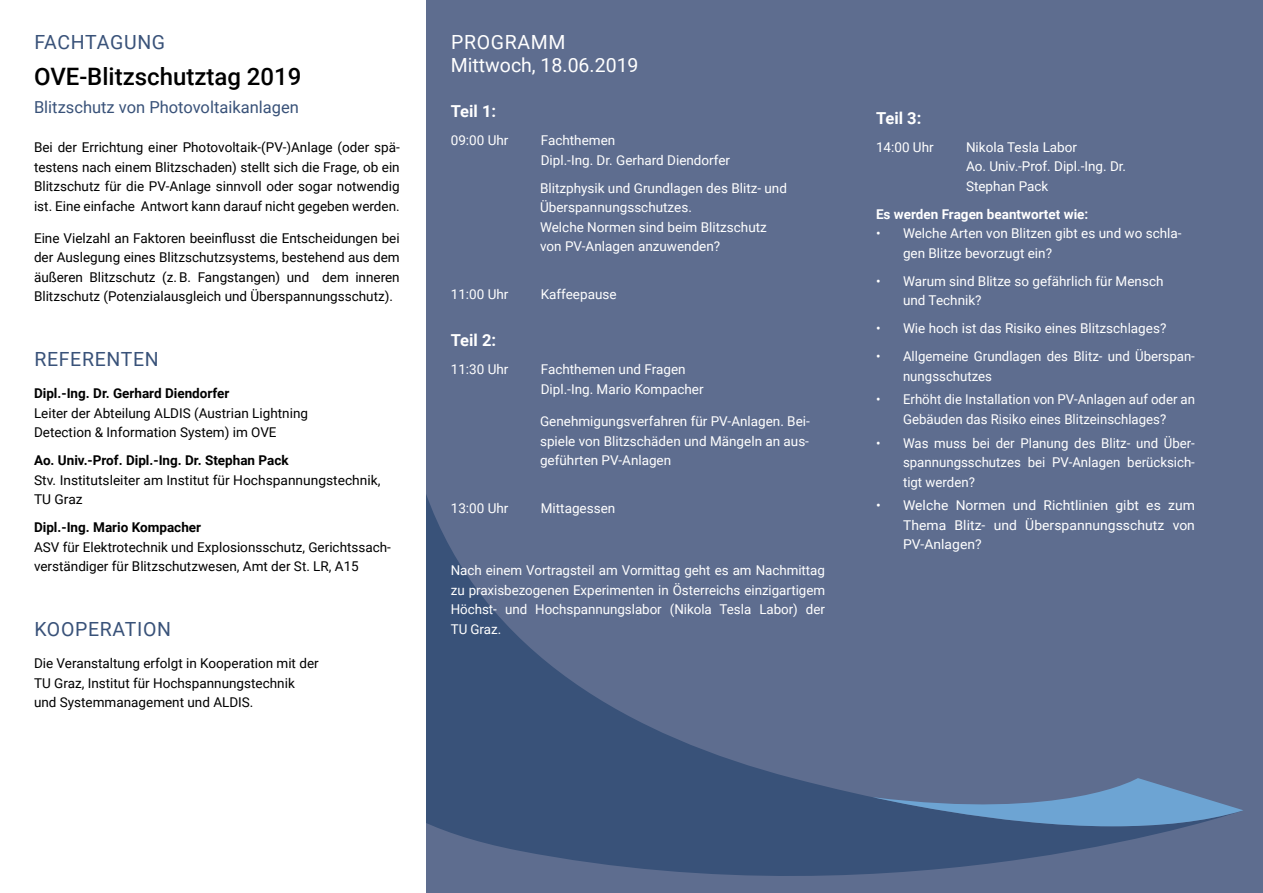
<style>
.page{position:relative;width:1263px;height:893px;background:#fff}
.page>*{position:absolute;margin:0;border:0;box-sizing:border-box;transform-origin:0 0}
.t1{font:500 24px "Roboto";color:#000}
.t2{font:19.5px "Roboto";letter-spacing:.035em;color:#395279}
.t3{font:19.5px/23.7px "Roboto";color:#fff}
.t4{font:16.5px "Roboto";color:#395279}
.t5{font:700 16.5px "Roboto";color:#fff}
.t6{font:13.5px/19.5px "Roboto";color:#fff}
.t7{font:13.5px/19.5px "Roboto";color:#000}
.t8{font:700 13.5px "Roboto";color:#000}
.t9{font:700 13.5px "Roboto";color:#fff}
</style>
<div class="page">
<div style="left:425px;top:0;width:838px;height:893px;background:#5e6d8f"></div>
<svg style="left:425px;top:491px;width:763px;height:402px"></svg>
<svg style="left:872px;top:778px;width:371px;height:48px"></svg>
<h2 class="t2" style="left:34px;top:28px;width:132px">FACHTAGUNG</h2>
<h1 class="t1" style="left:34px;top:60px;width:269px">OVE-Blitzschutztag 2019</h1>
<p class="t4" style="left:34px;top:96px;width:266px">Blitzschutz von Photovoltaikanlagen</p>
<p class="t7" style="left:34px;top:137px;width:367px;text-align:justify">Bei der Errichtung einer Photovoltaik-(PV-)Anlage (oder spä&shy;testens nach einem Blitzschaden) stellt sich die Frage, ob ein Blitzschutz für die PV-Anlage sinnvoll oder sogar notwendig ist. Eine einfache Antwort kann darauf nicht gegeben werden.</p>
<p class="t7" style="left:34px;top:228px;width:367px;text-align:justify">Eine Vielzahl an Faktoren beeinflusst die Entscheidungen bei der Auslegung eines Blitzschutzsystems, bestehend aus dem äußeren Blitzschutz (z. B. Fangstangen) und dem inneren Blitzschutz (Potenzialausgleich und Überspannungsschutz).</p>
<h2 class="t2" style="left:34px;top:345px;width:126px">REFERENTEN</h2>
<p class="t8" style="left:34px;top:384px;width:197px">Dipl.-Ing. Dr. Gerhard Diendorfer</p>
<p class="t7" style="left:34px;top:403px;width:275px">Leiter der Abteilung ALDIS (Austrian Lightning<br>Detection &amp; Information System) im OVE</p>
<p class="t8" style="left:34px;top:451px;width:256px">Ao. Univ.-Prof. Dipl.-Ing. Dr. Stephan Pack</p>
<p class="t7" style="left:34px;top:470px;width:348px">Stv. Institutsleiter am Institut für Hochspannungstechnik,<br>TU Graz</p>
<p class="t8" style="left:34px;top:518px;width:169px">Dipl.-Ing. Mario Kompacher</p>
<p class="t7" style="left:34px;top:537px;width:358px">ASV für Elektrotechnik und Explosionsschutz, Gerichtssach&shy;verständiger für Blitzschutzwesen, Amt der St. LR, A15</p>
<h2 class="t2" style="left:34px;top:615px;width:138px">KOOPERATION</h2>
<p class="t7" style="left:34px;top:653px;width:286px">Die Veranstaltung erfolgt in Kooperation mit der<br>TU Graz, Institut für Hochspannungstechnik und Systemmanagement und ALDIS.</p>
<h2 class="t3" style="left:451px;top:29px;width:189px">PROGRAMM<br>Mittwoch, 18.06.2019</h2>
<p class="t5" style="left:451px;top:100px;width:47px">Teil 1:</p>
<p class="t6" style="left:451px;top:130px;width:59px">09:00 Uhr</p>
<p class="t6" style="left:541px;top:130px;width:191px">Fachthemen<br>Dipl.-Ing. Dr. Gerhard Diendorfer</p>
<p class="t6" style="left:540px;top:178px;width:248px">Blitzphysik und Grundlagen des Blitz- und Überspannungsschutzes.<br>Welche Normen sind beim Blitzschutz von PV-Anlagen anzuwenden?</p>
<p class="t6" style="left:451px;top:284px;width:59px">11:00 Uhr</p>
<p class="t6" style="left:541px;top:284px;width:77px">Kaffeepause</p>
<p class="t5" style="left:451px;top:329px;width:47px">Teil 2:</p>
<p class="t6" style="left:451px;top:359px;width:59px">11:30 Uhr</p>
<p class="t6" style="left:541px;top:359px;width:164px">Fachthemen und Fragen<br>Dipl.-Ing. Mario Kompacher</p>
<p class="t6" style="left:540px;top:411px;width:271px;text-align:justify">Genehmigungsverfahren für PV-Anlagen. Bei&shy;spiele von Blitzschäden und Mängeln an aus&shy;geführten PV-Anlagen</p>
<p class="t6" style="left:451px;top:498px;width:59px">13:00 Uhr</p>
<p class="t6" style="left:541px;top:498px;width:76px">Mittagessen</p>
<p class="t6" style="left:451px;top:560px;width:376px;text-align:justify">Nach einem Vortragsteil am Vormittag geht es am Nachmittag zu praxisbezogenen Experimenten in Österreichs einzigartigem Höchst‐ und Hochspannungslabor (Nikola Tesla Labor) der TU Graz.</p>
<p class="t5" style="left:876px;top:106px;width:47px">Teil 3:</p>
<p class="t6" style="left:876px;top:137px;width:59px">14:00 Uhr</p>
<p class="t6" style="left:966px;top:137px;width:162px">Nikola Tesla Labor<br>Ao. Univ.-Prof. Dipl.-Ing. Dr.<br>Stephan Pack</p>
<p class="t9" style="left:876px;top:204px;width:214px">Es werden Fragen beantwortet wie:</p>
<p class="t6" style="left:903px;top:223px;width:280px;text-indent:-27px">• Welche Arten von Blitzen gibt es und wo schla&shy;gen Blitze bevorzugt ein?</p>
<p class="t6" style="left:903px;top:270px;width:262px;text-indent:-27px">• Warum sind Blitze so gefährlich für Mensch und Technik?</p>
<p class="t6" style="left:876px;top:318px;width:292px">• Wie hoch ist das Risiko eines Blitzschlages?</p>
<p class="t6" style="left:903px;top:346px;width:293px;text-indent:-27px">• Allgemeine Grundlagen des Blitz- und Überspan&shy;nungsschutzes</p>
<p class="t6" style="left:876px;top:389px;width:320px;text-align:center">• Erhöht die Installation von PV-Anlagen auf oder an<br>Gebäuden das Risiko eines Blitzeinschlages?</p>
<p class="t6" style="left:903px;top:433px;width:293px;text-align:justify;text-indent:-27px">• Was muss bei der Planung des Blitz- und Über&shy;spannungsschutzes bei PV-Anlagen berücksich&shy;tigt werden?</p>
<p class="t6" style="left:903px;top:495px;width:293px;text-align:justify;text-indent:-27px">• Welche Normen und Richtlinien gibt es zum Thema Blitz- und Überspannungsschutz von PV-Anlagen?</p>
</div>
